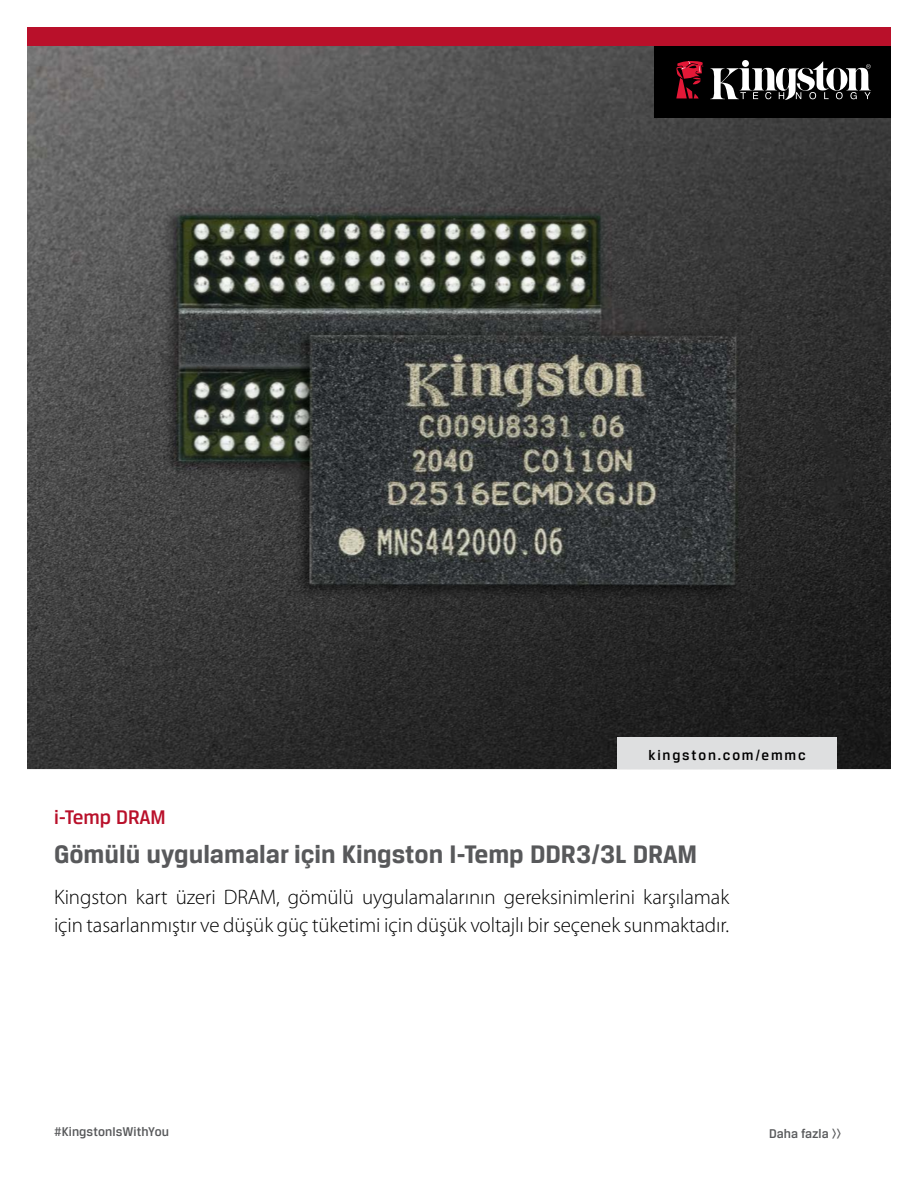
<style>
.page{position:relative;width:918px;height:1188px;background:#fff}
.page>*{position:absolute;margin:0;border:0;box-sizing:border-box;transform-origin:0 0}
.t1{font:700 27px "Breuer Text";color:#58595b}
.t2{font:300 21px/28.5px "Myriad Pro";letter-spacing:-.005em;color:#000}
.t3{font:500 21px "Breuer Text";color:#b9102a}
.t4{font:500 15px "Breuer Text";letter-spacing:.12em;color:#000}
.t5{font:500 13.5px "Breuer Text";color:#58595b}
</style>
<div class="page">
<img style="left:27px;top:46px;width:864px;height:723px">
<div style="left:617px;top:737px;width:220px;height:32px;background:#dedfe0"></div>
<div style="left:27px;top:27px;width:864px;height:19px;background:#b9102a"></div>
<div style="left:655px;top:46px;width:236px;height:71px;background:#000"></div>
<svg style="left:710px;top:61px;width:161px;height:39px"></svg>
<svg style="left:676px;top:61px;width:28px;height:38px"></svg>
<p class="t3" style="left:54px;top:806px;width:113px">i-Temp DRAM</p>
<p class="t4" style="left:648px;top:746px;width:159px">kingston.com/emmc</p>
<p class="t1" style="left:54px;top:839px;width:645px">Gömülü uygulamalar için Kingston I-Temp DDR3/3L DRAM</p>
<p class="t2" style="left:54px;top:882px;width:677px">Kingston kart üzeri DRAM, gömülü uygulamalarının gereksinimlerini karşılamak için tasarlanmıştır ve düşük güç tüketimi için düşük voltajlı bir seçenek sunmaktadır.</p>
<p class="t5" style="left:54px;top:1124px;width:117px">#KingstonIsWithYou</p>
<p class="t5" style="left:769px;top:1126px;width:74px">Daha fazla &gt;&gt;</p>
</div>
